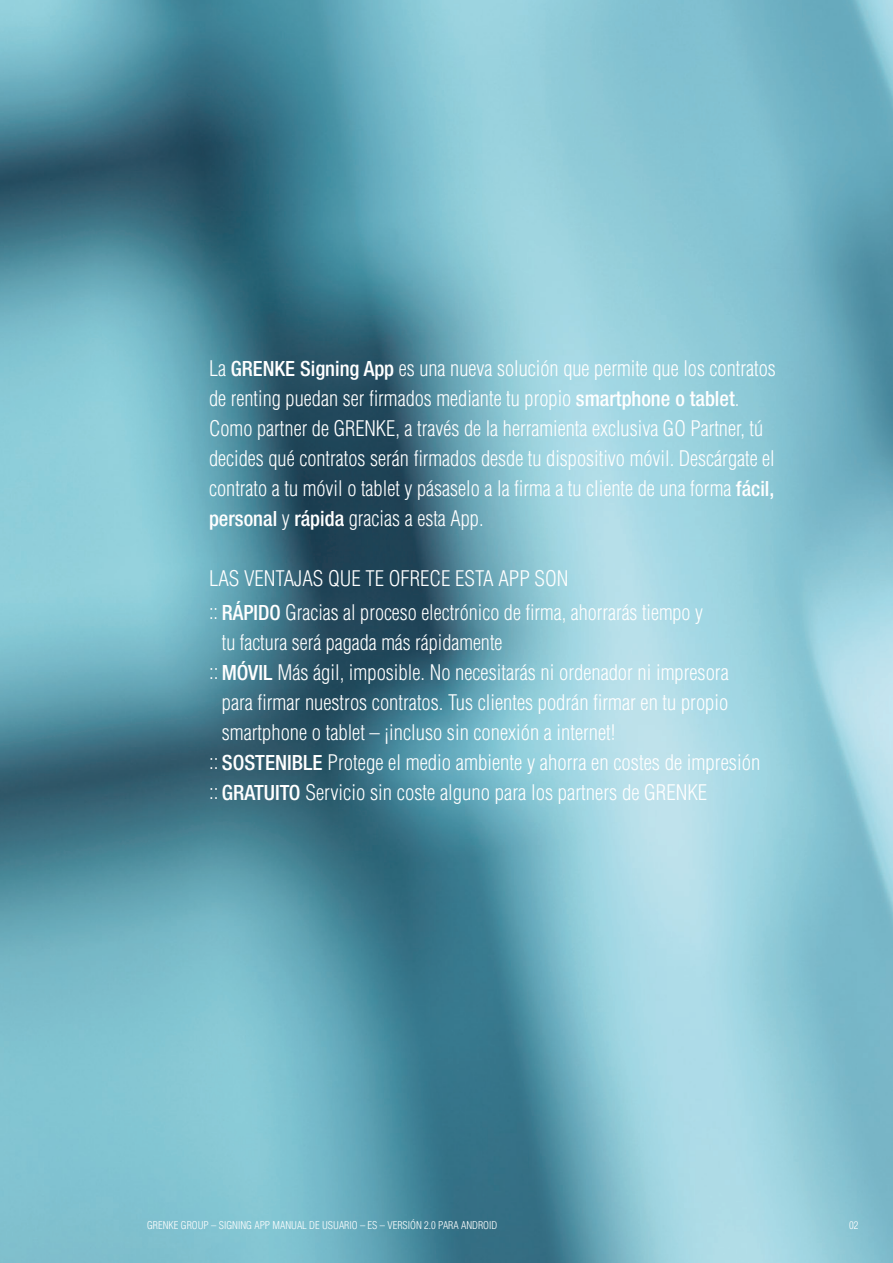
<style>
.page{position:relative;width:893px;height:1263px;background:#fff}
.page>*{position:absolute;margin:0;border:0;box-sizing:border-box;transform-origin:0 0}
.GLB__Headline_-_Gray{font:300 condensed 21px/30px "Helvetica LT Pro";color:#fff}
.GLB__Copy{font:300 condensed 21px "Helvetica LT Pro";color:#fff}
.GLB__Paginierung{font:300 condensed 10.5px "Helvetica LT Pro";color:#fff}
.s1{font-family:"Helvetica Neue LT Pro";font-weight:500}
</style>
<div class="page">
<img style="left:0;top:0;width:893px;height:1263px">
<p class="GLB__Headline_-_Gray" style="left:209px;top:353px;width:568px">La <span class="s1">GRENKE Signing App</span> es una nueva solución que permite que los contratos de renting puedan ser firmados mediante tu propio <span class="s1">smartphone o tablet</span>.<br>Como partner de GRENKE, a través de la herramienta exclusiva GO Partner, tú decides qué contratos serán firmados desde tu dispositivo móvil. Descárgate el contrato a tu móvil o tablet y pásaselo a la firma a tu cliente de una forma <span class="s1">fácil, personal</span> y <span class="s1">rápida</span> gracias a esta App.</p>
<p class="GLB__Copy" style="left:209px;top:565px;width:361px">LAS VENTAJAS QUE TE OFRECE ESTA APP SON</p>
<p class="GLB__Headline_-_Gray" style="left:222px;top:597px;width:483px;text-indent:-13px">::: <span class="s1">RÁPIDO</span> Gracias al proceso electrónico de firma, ahorrarás tiempo y tu factura será pagada más rápidamente</p>
<p class="GLB__Headline_-_Gray" style="left:222px;top:657px;width:508px;text-align:justify;text-indent:-13px">::: <span class="s1">MÓVIL</span> Más ágil, imposible. No necesitarás ni ordenador ni impresora para firmar nuestros contratos. Tus clientes podrán firmar en tu propio smartphone o tablet – ¡incluso sin conexión a internet!</p>
<p class="GLB__Headline_-_Gray" style="left:209px;top:747px;width:553px">::: <span class="s1">SOSTENIBLE</span> Protege el medio ambiente y ahorra en costes de impresión</p>
<p class="GLB__Headline_-_Gray" style="left:209px;top:777px;width:500px">::: <span class="s1">GRATUITO</span> Servicio sin coste alguno para los partners de GRENKE</p>
<p class="GLB__Paginierung" style="left:147px;top:1218px;width:352px">GRENKE GROUP – SIGNING APP MANUAL DE USUARIO – ES – VERSIÓN 2.0 PARA ANDROID</p>
<p class="GLB__Paginierung" style="left:849px;top:1218px;width:11px">02</p>
</div>
